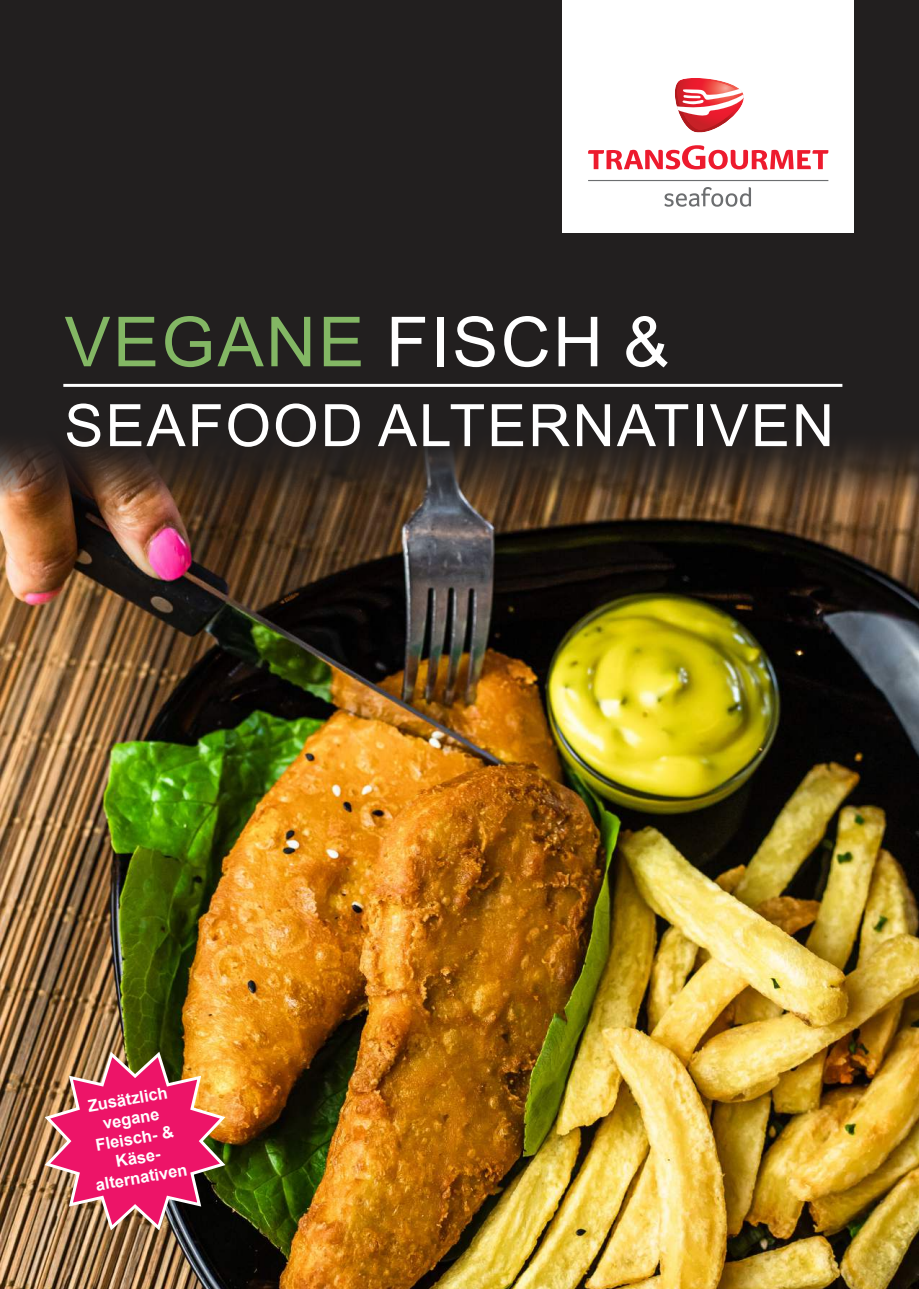
<style>
.page{position:relative;width:919px;height:1289px;background:#fff}
.page>*{position:absolute;margin:0;border:0;box-sizing:border-box;transform-origin:0 0}
.t1{font:69px "Arial";letter-spacing:.035em;color:#83b764}
.t2{font:58.5px "Arial";letter-spacing:.035em;color:#fff}
.t3{font:700 16.5px/19.8px "Arial";color:#fff;text-align:center}
.s1{color:#fff}
</style>
<div class="page">
<div style="left:0;top:0;width:918px;height:1288px;background:#221f1f"></div>
<div style="left:561px;top:0;width:292px;height:232px;background:#fff"></div>
<svg style="left:588px;top:145px;width:240px;height:25px"></svg>
<hr style="left:588px;top:180px;width:240px;height:1px;background:#6c6e70">
<svg style="left:664px;top:187px;width:87px;height:20px"></svg>
<img style="left:675px;top:78px;width:36px;height:54px">
<img style="left:676px;top:79px;width:63px;height:51px">
<svg style="left:676px;top:89px;width:68px;height:27px"></svg>
<img style="left:0;top:444px;width:918px;height:844px">
<hr style="left:63px;top:384px;width:779px;height:3px;background:#fff">
<img style="left:42px;top:1048px;width:186px;height:185px">
<h1 class="t1" style="left:65px;top:316px;width:606px">VEGANE <span class="s1">FISCH &amp;</span></h1>
<h2 class="t2" style="left:64px;top:403px;width:771px">SEAFOOD ALTERNATIVEN</h2>
<p class="t3" style="left:81px;top:1098px;width:94px;rotate:-10deg">Zusätzlich vegane<br>Fleisch- &amp;<br>Käse&shy;alternativen</p>
</div>
